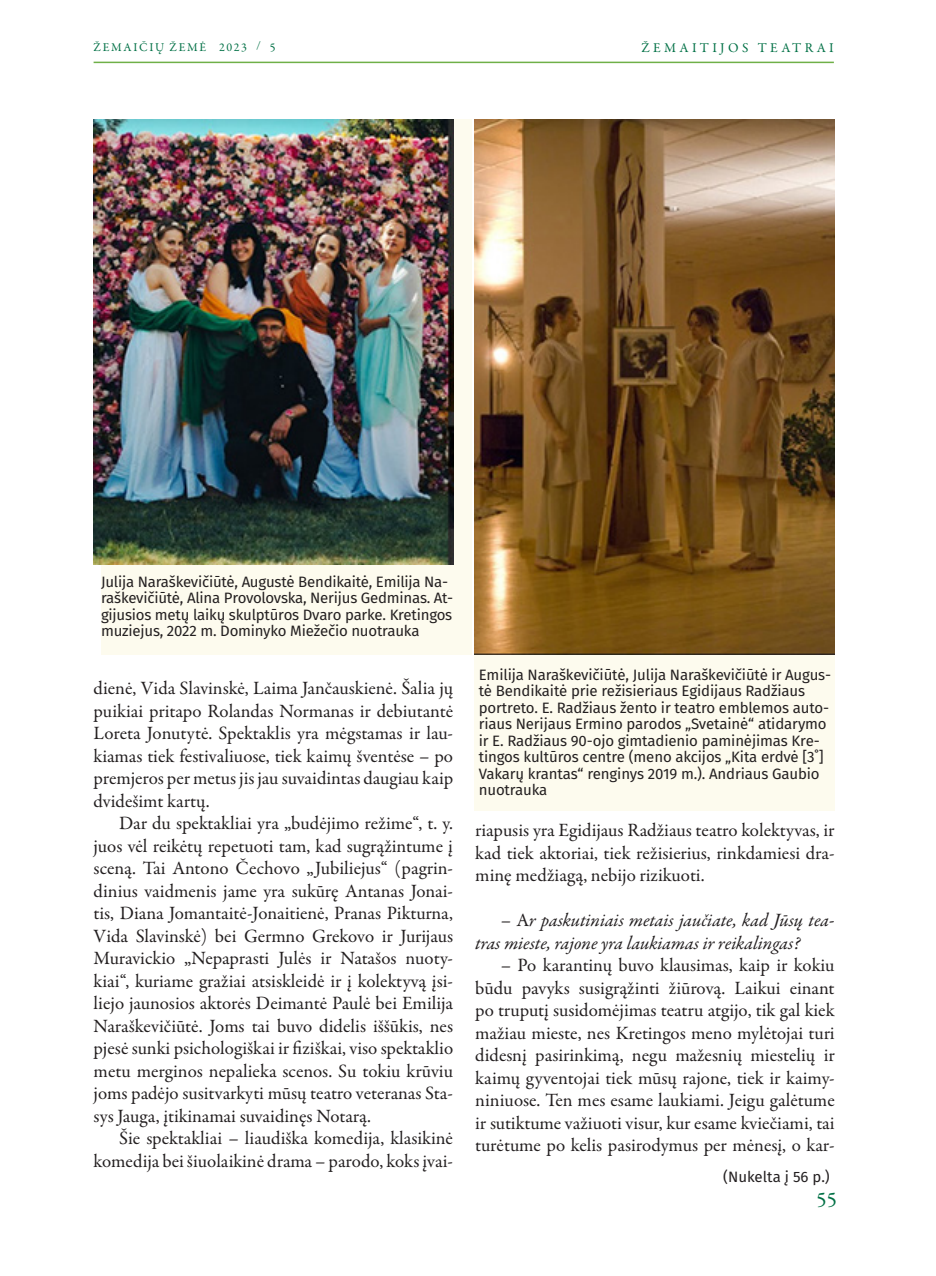
<style>
.page{position:relative;width:936px;height:1276px;background:#fff}
.page>*{position:absolute;margin:0;border:0;box-sizing:border-box;transform-origin:0 0}
.t1{font:21px "Garamond Premr Pro";color:#017045}
.tekstas{font:18.9px/22.5px "Garamond Premr Pro";color:#231f20;text-align:justify}
.tekstas-2{font:italic 18.9px/22.5px "Garamond Premr Pro";color:#231f20}
.parašas{font:15px/16.5px "Fira Sans";letter-spacing:-.01em;color:#231f20}
.t2{font:13.5px "Garamond Premr Pro";letter-spacing:.25em;color:#017045}
.t3{font:12px "Garamond Premr Pro";letter-spacing:.14em;color:#017045}
.s1{font-style:normal}
</style>
<div class="page">
<hr style="left:94px;top:62px;width:739px;height:1px;background:#6fb048">
<div style="left:101px;top:119px;width:371px;height:536px;background:#fdfbee"></div>
<div style="left:474px;top:119px;width:360px;height:691px;background:#fdfbee"></div>
<img style="left:474px;top:119px;width:360px;height:536px">
<img style="left:94px;top:119px;width:360px;height:446px">
<p class="t3" style="left:94px;top:40px;width:184px">ŽEMAIČIŲ ŽEMĖ 2023 / 5</p>
<p class="t2" style="left:641px;top:39px;width:194px">ŽEMAITIJOS TEATRAI</p>
<p class="parašas" style="left:101px;top:574px;width:354px">Julija Naraškevičiūtė, Augustė Bendikaitė, Emilija Na&shy;raškevičiūtė, Alina Provolovska, Nerijus Gedminas. At-</p>
<p class="parašas" style="left:101px;top:607px;width:353px">gijusios metų laikų skulptūros Dvaro parke. Kretingos muziejus, 2022 m. Dominyko Miežečio nuotrauka</p>
<p class="tekstas" style="left:94px;top:677px;width:361px">dienė, Vida Slavinskė, Laima Jančauskienė. Šalia jų puikiai pritapo Rolandas Normanas ir debiutantė Loreta Jonutytė. Spektaklis yra mėgstamas ir lau&shy;kiamas tiek festivaliuose, tiek kaimų šventėse – po premjeros per metus jis jau suvaidintas daugiau kaip dvidešimt kartų.</p>
<p class="tekstas" style="left:94px;top:812px;width:361px;text-indent:26px">Dar du spektakliai yra „budėjimo režime“, t. y. juos vėl reikėtų repetuoti tam, kad sugrąžintume į sceną. Tai Antono Čechovo „Jubiliejus“ (pagrin&shy;dinius vaidmenis jame yra sukūrę Antanas Jonai&shy;tis, Diana Jomantaitė-Jonaitienė, Pranas Pikturna, Vida Slavinskė) bei Germno Grekovo ir Jurijaus Muravickio „Nepaprasti Julės ir Natašos nuoty&shy;kiai“, kuriame gražiai atsiskleidė ir į kolektyvą įsi&shy;liejo jaunosios aktorės Deimantė Paulė bei Emilija Naraškevičiūtė. Joms tai buvo didelis iššūkis, nes pjesė sunki psichologiškai ir fiziškai, viso spektaklio metu merginos nepalieka scenos. Su tokiu krūviu joms padėjo susitvarkyti mūsų teatro veteranas Sta&shy;sys Jauga, įtikinamai suvaidinęs Notarą.</p>
<p class="tekstas" style="left:94px;top:1127px;width:361px;text-align:right">Šie spektakliai – liaudiška komedija, klasikinė komedija bei šiuolaikinė drama – parodo, koks įvai-</p>
<p class="parašas" style="left:478px;top:667px;width:354px">Emilija Naraškevičiūtė, Julija Naraškevičiūtė ir Augus&shy;tė Bendikaitė prie režisieriaus Egidijaus Radžiaus portreto. E. Radžiaus žento ir teatro emblemos auto&shy;riaus Nerijaus Ermino parodos „Svetainė“ atidarymo ir E. Radžiaus 90-ojo gimtadienio paminėjimas Kre&shy;tingos kultūros centre (meno akcijos „Kita erdvė [3˚] Vakarų krantas“ renginys 2019 m.). Andriaus Gaubio nuotrauka</p>
<p class="tekstas" style="left:475px;top:819px;width:361px">riapusis yra Egidijaus Radžiaus teatro kolektyvas, ir kad tiek aktoriai, tiek režisierius, rinkdamiesi dra&shy;minę medžiagą, nebijo rizikuoti.</p>
<p class="tekstas-2" style="left:475px;top:910px;width:361px;text-indent:26px"><span class="s1">– A</span>r paskutiniais metais jaučiate, kad Jūsų tea&shy;tras mieste, rajone yra laukiamas ir reikalingas?</p>
<p class="tekstas" style="left:475px;top:954px;width:361px;text-indent:26px">– Po karantinų buvo klausimas, kaip ir kokiu būdu pavyks susigrąžinti žiūrovą. Laikui einant po truputį susidomėjimas teatru atgijo, tik gal kiek mažiau mieste, nes Kretingos meno mylėtojai turi didesnį pasirinkimą, negu mažesnių miestelių ir kaimų gyventojai tiek mūsų rajone, tiek ir kaimy&shy;niniuose. Ten mes esame laukiami. Jeigu galėtume ir sutiktume važiuoti visur, kur esame kviečiami, tai turėtume po kelis pasirodymus per mėnesį, o kar-</p>
<p class="parašas" style="left:723px;top:1169px;width:108px">(Nukelta į 56 p.)</p>
<p class="t1" style="left:816px;top:1186px;width:22px">55</p>
</div>
